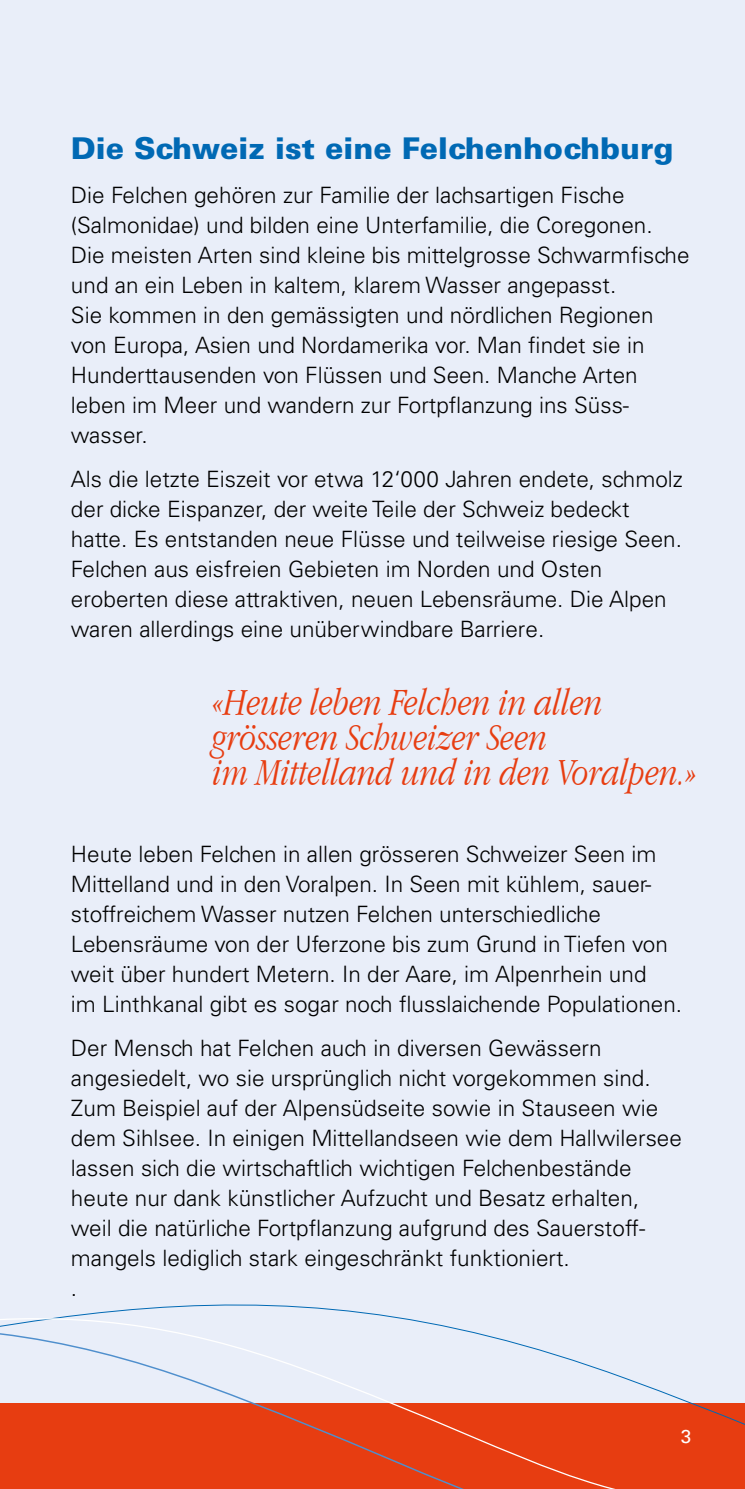
<style>
.page{position:relative;width:745px;height:1489px;background:#fff}
.page>*{position:absolute;margin:0;border:0;box-sizing:border-box;transform-origin:0 0}
.t1{font:italic 300 40px/35px "Apple Garamond";color:#e73d11;scale:.96 1}
.zw{font:900 30px "Univers";color:#0069b4}
.zw-2{font:300 22.5px/30px "Univers";color:#000}
.zw-3{font:18.75px "Univers";color:#fff}
</style>
<div class="page">
<div style="left:0;top:0;width:744px;height:1488px;background:#e9eef9"></div>
<svg style="left:0;top:1304px;width:744px;height:184px"></svg>
<p class="zw" style="left:71px;top:129px;width:604px">Die Schweiz ist eine Felchenhochburg</p>
<p class="zw-2" style="left:71px;top:180px;width:619px">Die Felchen gehören zur Familie der lachsartigen Fische (Salmonidae) und bilden eine Unterfamilie, die Coregonen.<br>Die meisten Arten sind kleine bis mittelgrosse Schwarmfische und an ein Leben in kaltem, klarem Wasser angepasst.<br>Sie kommen in den gemässigten und nördlichen Regionen von Europa, Asien und Nordamerika vor. Man findet sie in Hunderttausenden von Flüssen und Seen. Manche Arten leben im Meer und wandern zur Fortpflanzung ins Süss&shy;wasser.</p>
<p class="zw-2" style="left:71px;top:464px;width:613px">Als die letzte Eiszeit vor etwa 12‘000 Jahren endete, schmolz der dicke Eispanzer, der weite Teile der Schweiz bedeckt hatte. Es entstanden neue Flüsse und teilweise riesige Seen.<br>Felchen aus eisfreien Gebieten im Norden und Osten eroberten diese attraktiven, neuen Lebensräume. Die Alpen waren allerdings eine unüberwindbare Barriere.</p>
<p class="t1" style="left:213px;top:684px;width:506px">«Heute leben Felchen in allen grösseren Schweizer Seen<br>im Mittelland und in den Voralpen.»</p>
<p class="zw-2" style="left:71px;top:838px;width:612px">Heute leben Felchen in allen grösseren Schweizer Seen im Mittelland und in den Voralpen. In Seen mit kühlem, sauer&shy;stoffreichem Wasser nutzen Felchen unterschiedliche Lebensräume von der Uferzone bis zum Grund in Tiefen von weit über hundert Metern. In der Aare, im Alpenrhein und<br>im Linthkanal gibt es sogar noch flusslaichende Populationen.</p>
<p class="zw-2" style="left:71px;top:1032px;width:612px">Der Mensch hat Felchen auch in diversen Gewässern angesiedelt, wo sie ursprünglich nicht vorgekommen sind.<br>Zum Beispiel auf der Alpensüdseite sowie in Stauseen wie dem Sihlsee. In einigen Mittellandseen wie dem Hallwilersee lassen sich die wirtschaftlich wichtigen Felchenbestände heute nur dank künstlicher Aufzucht und Besatz erhalten, weil die natürliche Fortpflanzung aufgrund des Sauerstoff&shy;mangels lediglich stark eingeschränkt funktioniert.<br>.</p>
<p class="zw-3" style="left:680px;top:1424px;width:12px">3</p>
</div>
